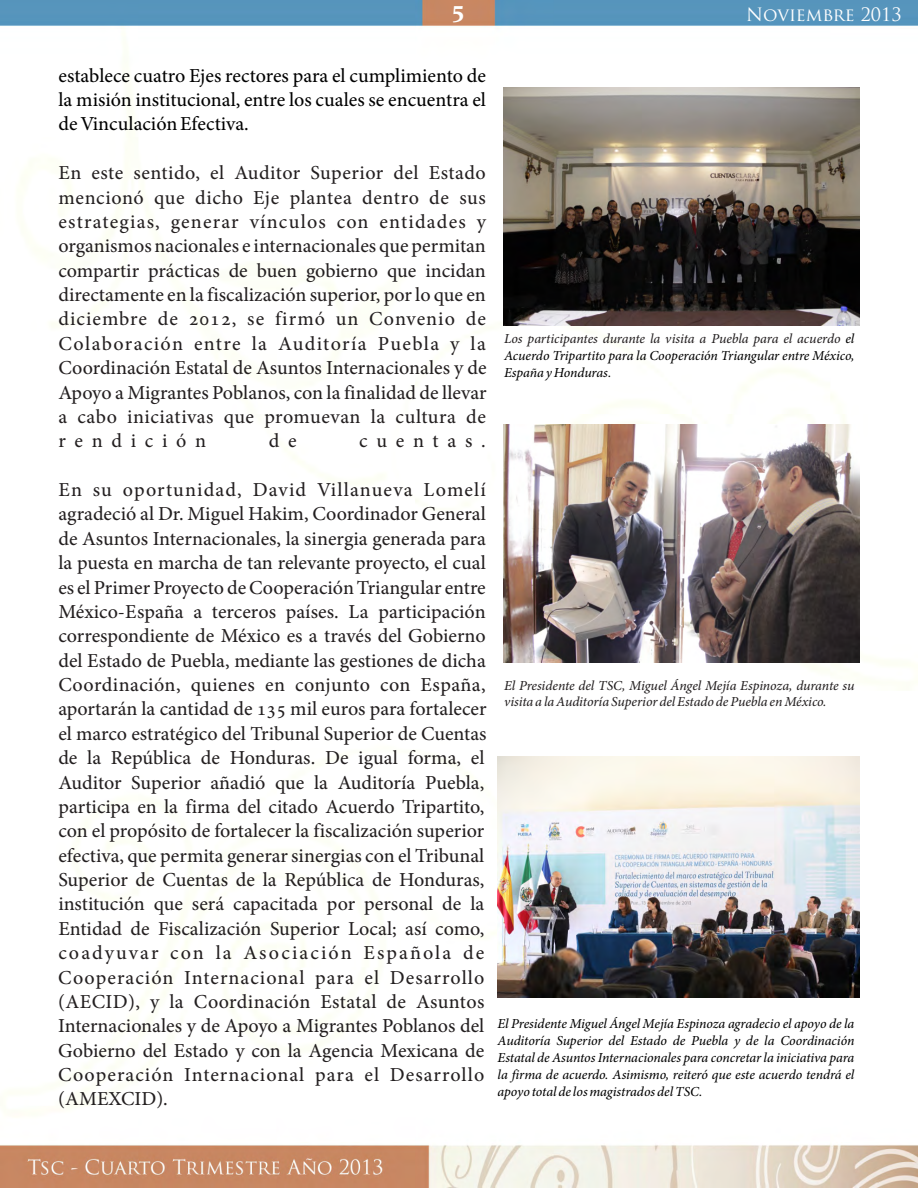
<style>
.page{position:relative;width:918px;height:1188px;background:#fff}
.page>*{position:absolute;margin:0;border:0;box-sizing:border-box;transform-origin:0 0}
.t1{font:700 24px "Constantia";color:#fff}
.t2{font:19.5px/24.3px "Adobe Hebrew";color:#231f20;text-align:justify}
.t3{font:19.5px/24.3px "Adobe Hebrew";color:#000;text-align:justify}
.t4{font:19.5px "Adobe Hebrew";letter-spacing:.45em;color:#231f20}
.t5{font:18px "Trajan Pro";color:#fff}
.t6{font:italic 13.5px/16.8px "Adobe Hebrew";letter-spacing:-.005em;color:#000;text-align:justify}
.t7{font:italic 13.5px/16.8px "Adobe Hebrew";letter-spacing:-.01em;color:#231f20}
.s1{color:#231f20}
</style>
<div class="page">
<img style="left:0;top:0;width:918px;height:1188px">
<img style="left:503px;top:88px;width:356px;height:237px">
<img style="left:503px;top:425px;width:356px;height:237px">
<img style="left:498px;top:757px;width:361px;height:241px">
<p class="t1" style="left:452px;top:-1px;width:13px">5</p>
<p class="t5" style="left:746px;top:8px;width:157px">Noviembre 2013</p>
<p class="t3" style="left:59px;top:65px;width:429px">establece cuatro Ejes rectores para el cumplimiento de la misión institucional, entre los cuales se encuentra el de Vinculación Efectiva.</p>
<p class="t2" style="left:58px;top:163px;width:430px">En este sentido, el Auditor Superior del Estado mencionó que dicho Eje plantea dentro de sus estrategias, generar vínculos con entidades y organismos nacionales e internacionales que permitan compartir prácticas de buen gobierno que incidan directamente en la fiscalización superior, por lo que en diciembre de 2012, se firmó un Convenio de Colaboración entre la Auditoría Puebla y la Coordinación Estatal de Asuntos Internacionales y de Apoyo a Migrantes Poblanos, con la finalidad de llevar a cabo iniciativas que promuevan la cultura de rendición</p>
<p class="t2" style="left:269px;top:431px;width:29px">d e</p>
<p class="t4" style="left:359px;top:433px;width:128px">cuentas.</p>
<p class="t2" style="left:58px;top:480px;width:430px;text-align:left">En su oportunidad, David Villanueva Lomelí agradeció al Dr. Miguel Hakim, Coordinador General de Asuntos Internacionales, la sinergia generada para la puesta en marcha de tan relevante proyecto, el cual es el Primer Proyecto de Cooperación Triangular entre México-España a terceros países. La participación correspondiente de México es a través del Gobierno del Estado de Puebla, mediante las gestiones de dicha Coordinación, quienes en conjunto con España, aportarán la cantidad de 135 mil euros para fortalecer el marco estratégico del Tribunal Superior de Cuentas de la República de Honduras. De igual forma, el Auditor Superior añadió que la Auditoría Puebla, participa en la firma del citado Acuerdo Tripartito, con el propósito de fortalecer la fiscalización superior efectiva, que permita generar sinergias con el Tribunal Superior de Cuentas de la República de Honduras, institución que será capacitada por personal de la Entidad de Fiscalización Superior Local; así como, coadyuvar con la Asociación Española de Cooperación Internacional para el Desarrollo (AECID), y la Coordinación Estatal de Asuntos Internacionales y de Apoyo a Migrantes Poblanos del Gobierno del Estado y con la Agencia Mexicana de Cooperación Internacional para el Desarrollo (AMEXCID).</p>
<p class="t6" style="left:504px;top:332px;width:352px"><span class="s1">Los participantes durante la visita a Puebla para el acuerdo</span> el Acuerdo Tripartito para la Cooperación Triangular entre México, España y Honduras.</p>
<p class="t7" style="left:504px;top:678px;width:352px">El Presidente del TSC, Miguel Ángel Mejía Espinoza, durante su visita a la Auditoría Superior del Estado de Puebla en México.</p>
<p class="t6" style="left:498px;top:1017px;width:358px">El Presidente Miguel Ángel Mejía Espinoza agradecio el apoyo de la Auditoría Superior del Estado de Puebla y de la Coordinación Estatal de Asuntos Internacionales para concretar la iniciativa para la firma de acuerdo. Asimismo, reiteró que este acuerdo tendrá el apoyo total de los magistrados del TSC.</p>
</div>
